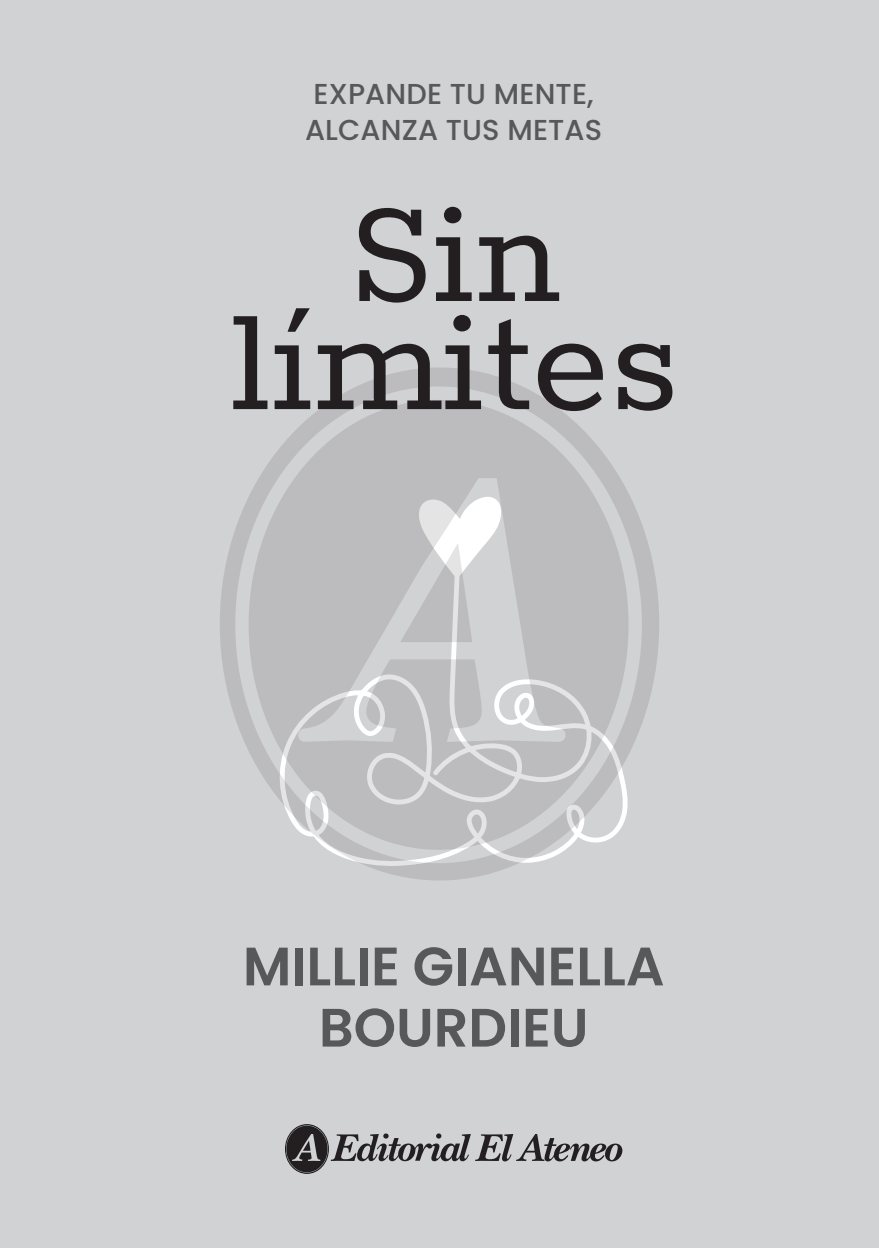
<style>
.page{position:relative;width:879px;height:1248px;background:#fff}
.page>*{position:absolute;margin:0;border:0;box-sizing:border-box;transform-origin:0 0}
.t1{font:162px "Rokkitt";color:#231f20}
.t2{font:600 54px/61.2px "Poppins";color:#57585a;text-align:center}
.t3{font:500 28.8px/36px "Poppins";letter-spacing:.005em;color:#57585a}
</style>
<div class="page">
<div style="left:0;top:0;width:879px;height:1247px;background:#d1d2d4"></div>
<svg style="left:285px;top:1124px;width:337px;height:49px"></svg>
<svg style="left:220px;top:367px;width:439px;height:513px"></svg>
<svg style="left:249px;top:400px;width:379px;height:449px;fill:#bcbcbe"></svg>
<svg style="left:400px;top:496px;width:101px;height:146px"></svg>
<p class="t3" style="left:305px;top:76px;width:299px">EXPANDE TU MENTE,<br>ALCANZA TUS METAS</p>
<h1 class="t1" style="left:348px;top:146px;width:213px">Sin</h1>
<h1 class="t1" style="left:229px;top:254px;width:451px">límites</h1>
<h2 class="t2" style="left:243px;top:936px;width:423px">MILLIE GIANELLA<br>BOURDIEU</h2>
</div>
